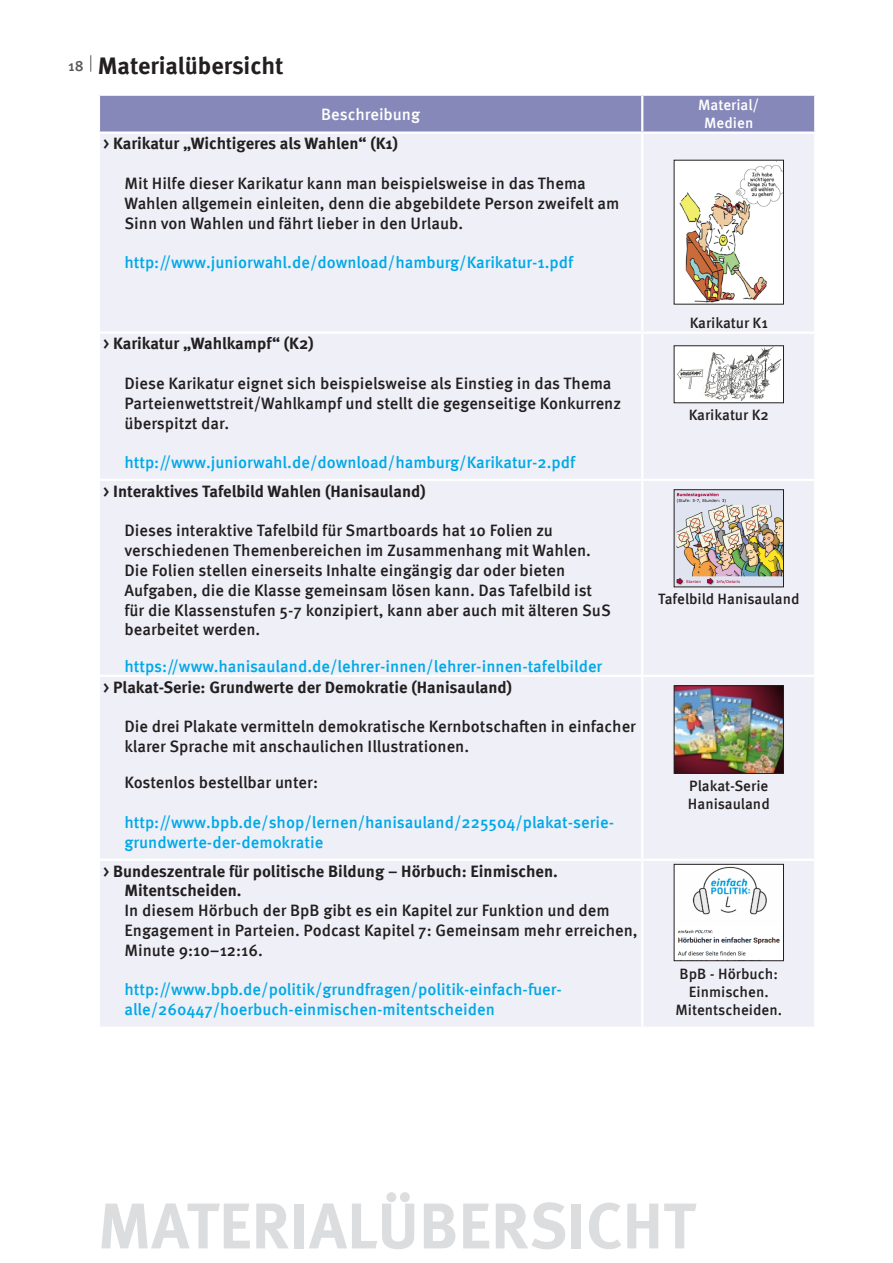
<style>
.page{position:relative;width:893px;height:1263px;background:#fff}
.page>*{position:absolute;margin:0;border:0;box-sizing:border-box;transform-origin:0 0}
.t1{font:700 64.5px "Meta OT";color:#dcdddf}
.t2{font:700 24px "Meta OT";letter-spacing:-.005em;color:#231f20}
.t3{font:500 16.5px/19.8px "Meta OT";color:#231f20}
.t4{font:500 16.5px/19.8px "Meta OT";color:#00a8e7}
.t5{font:700 16.5px/19.8px "Meta OT";color:#231f20}
.t6{font:500 16.5px "Meta OT";letter-spacing:-.005em;color:#fff}
.t7{font:500 15px/18px "Meta OT";color:#231f20;text-align:center}
.t8{font:500 15px "Meta OT";color:#fff}
.t9{font:500 15px "Meta OT";color:#57585a}
.s1{font-weight:500}
</style>
<div class="page">
<svg style="left:91px;top:55px;width:1px;height:17px"></svg>
<div style="left:100px;top:96px;width:714px;height:35px;background:#8688ba"></div>
<div style="left:100px;top:134px;width:714px;height:892px;background:#eff0f7"></div>
<hr style="left:641px;top:96px;width:2px;height:35px;background:#fff">
<hr style="left:641px;top:134px;width:2px;height:197px;background:#fff">
<hr style="left:98px;top:331px;width:544px;height:3px;background:#fff">
<hr style="left:642px;top:331px;width:174px;height:3px;background:#fff">
<hr style="left:641px;top:334px;width:2px;height:145px;background:#fff">
<hr style="left:641px;top:481px;width:2px;height:194px;background:#fff">
<hr style="left:98px;top:675px;width:544px;height:2px;background:#fff">
<hr style="left:641px;top:677px;width:2px;height:182px;background:#fff">
<hr style="left:641px;top:861px;width:2px;height:165px;background:#fff">
<hr style="left:98px;top:479px;width:544px;height:2px;background:#fff">
<hr style="left:642px;top:479px;width:174px;height:2px;background:#fff">
<hr style="left:642px;top:675px;width:174px;height:2px;background:#fff">
<hr style="left:98px;top:859px;width:544px;height:2px;background:#fff">
<hr style="left:642px;top:859px;width:174px;height:2px;background:#fff">
<img style="left:676px;top:162px;width:106px;height:140px">
<img style="left:676px;top:347px;width:106px;height:54px">
<div style="left:674px;top:345px;width:110px;height:58px;border:1px solid #231f20"></div>
<img style="left:676px;top:491px;width:106px;height:94px">
<div style="left:674px;top:489px;width:110px;height:98px;border:1px solid #231f20"></div>
<img style="left:676px;top:687px;width:106px;height:85px">
<div style="left:674px;top:685px;width:110px;height:89px;border:1px solid #231f20"></div>
<img style="left:676px;top:866px;width:106px;height:93px">
<div style="left:674px;top:864px;width:110px;height:97px;border:1px solid #231f20"></div>
<p class="t9" style="left:68px;top:57px;width:17px">18</p>
<p class="t2" style="left:98px;top:50px;width:187px">Materialübersicht</p>
<p class="t6" style="left:321px;top:104px;width:100px">Beschreibung</p>
<p class="t5" style="left:103px;top:134px;width:296px"><span class="s1">&gt;</span> Karikatur „Wichtigeres als Wahlen“ (K1)</p>
<p class="t3" style="left:124px;top:174px;width:497px">Mit Hilfe dieser Karikatur kann man beispielsweise in das Thema<br>Wahlen allgemein einleiten, denn die abgebildete Person zweifelt am<br>Sinn von Wahlen und fährt lieber in den Urlaub.</p>
<p class="t4" style="left:124px;top:253px;width:450px">http://www.juniorwahl.de/download/hamburg/Karikatur-1.pdf</p>
<p class="t5" style="left:103px;top:334px;width:212px"><span class="s1">&gt;</span> Karikatur „Wahlkampf“ (K2)</p>
<p class="t3" style="left:124px;top:374px;width:498px">Diese Karikatur eignet sich beispielsweise als Einstieg in das Thema<br>Parteienwettstreit/Wahlkampf und stellt die gegenseitige Konkurrenz überspitzt dar.</p>
<p class="t4" style="left:124px;top:453px;width:452px">http://www.juniorwahl.de/download/hamburg/Karikatur-2.pdf</p>
<p class="t5" style="left:103px;top:481px;width:324px"><span class="s1">&gt;</span> Interaktives Tafelbild Wahlen (Hanisauland)</p>
<p class="t3" style="left:124px;top:521px;width:488px">Dieses interaktive Tafelbild für Smartboards hat 10 Folien zu verschiedenen Themenbereichen im Zusammenhang mit Wahlen.<br>Die Folien stellen einerseits Inhalte eingängig dar oder bieten Aufgaben, die die Klasse gemeinsam lösen kann. Das Tafelbild ist für die Klassenstufen 5-7 konzipiert, kann aber auch mit älteren SuS bearbeitet werden.</p>
<p class="t4" style="left:124px;top:656px;width:479px">https://www.hanisauland.de/lehrer-innen/lehrer-innen-tafelbilder</p>
<p class="t5" style="left:103px;top:677px;width:410px"><span class="s1">&gt;</span> Plakat-Serie: Grundwerte der Demokratie (Hanisauland)</p>
<p class="t3" style="left:124px;top:717px;width:513px">Die drei Plakate vermitteln demokratische Kernbotschaften in einfacher klarer Sprache mit anschaulichen Illustrationen.</p>
<p class="t3" style="left:124px;top:773px;width:195px">Kostenlos bestellbar unter:</p>
<p class="t4" style="left:124px;top:813px;width:491px">http://www.bpb.de/shop/lernen/hanisauland/225504/plakat-serie&shy;grundwerte-der-demokratie</p>
<p class="t5" style="left:124px;top:861px;width:435px;text-indent:-21px"><span class="s1">&gt;</span> Bundeszentrale für politische Bildung – Hörbuch: Einmischen.<br>Mitentscheiden.</p>
<p class="t3" style="left:124px;top:901px;width:515px">In diesem Hörbuch der BpB gibt es ein Kapitel zur Funktion und dem<br>Engagement in Parteien. Podcast Kapitel 7: Gemeinsam mehr erreichen,<br>Minute 9:10–12:16.</p>
<p class="t4" style="left:124px;top:980px;width:439px">http://www.bpb.de/politik/grundfragen/politik-einfach-fuer&shy;alle/260447/hoerbuch-einmischen-mitentscheiden</p>
<p class="t8" style="left:698px;top:96px;width:63px">Material/</p>
<p class="t8" style="left:704px;top:114px;width:51px">Medien</p>
<p class="t7" style="left:690px;top:314px;width:80px">Karikatur K1</p>
<p class="t7" style="left:689px;top:406px;width:82px">Karikatur K2</p>
<p class="t7" style="left:658px;top:590px;width:143px">Tafelbild Hanisauland</p>
<p class="t7" style="left:689px;top:777px;width:81px">Plakat-Serie</p>
<p class="t7" style="left:688px;top:795px;width:83px">Hanisauland</p>
<p class="t7" style="left:675px;top:965px;width:108px">BpB - Hörbuch:<br>Einmischen.<br>Mitentscheiden.</p>
<p class="t1" style="left:98px;top:1185px;width:599px">MATERIALÜBERSICHT</p>
</div>
